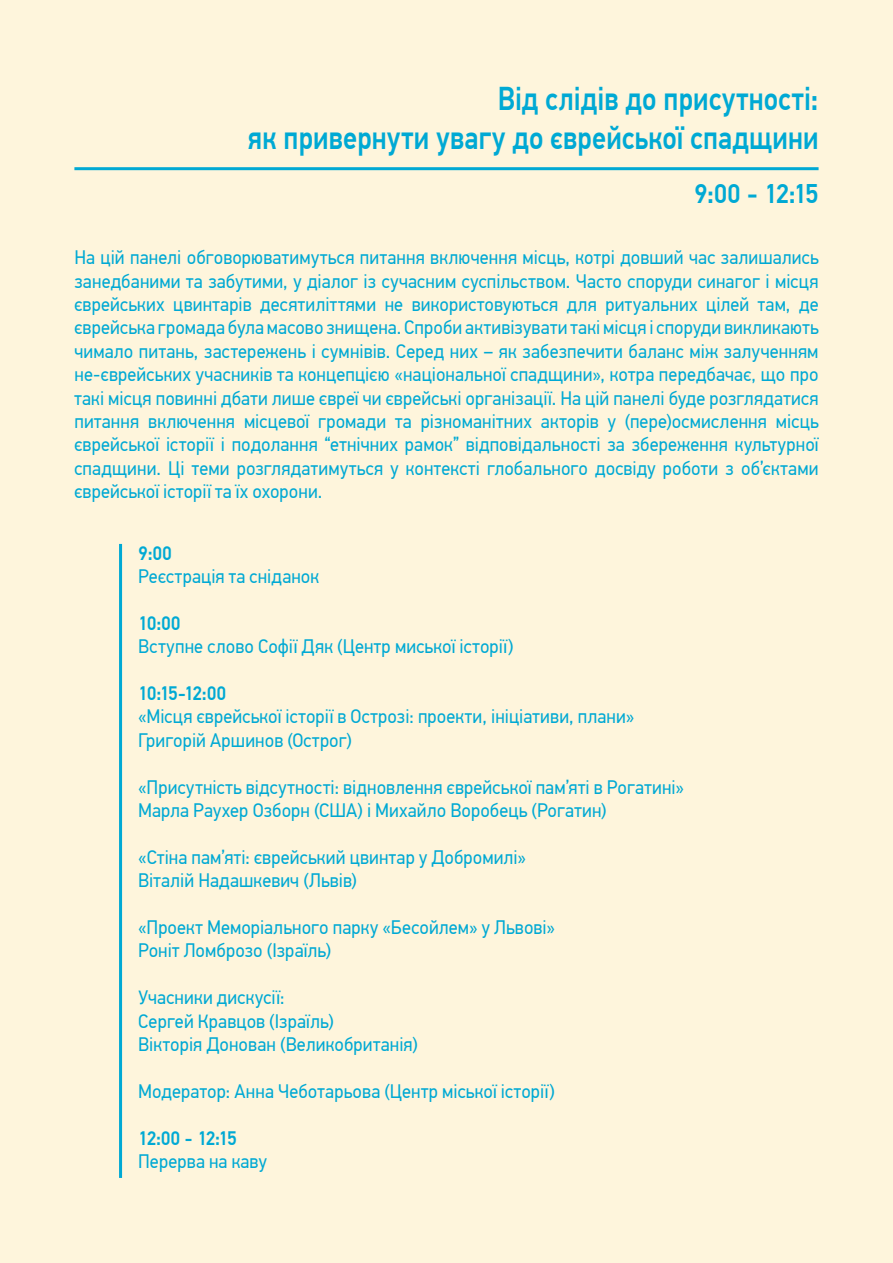
<style>
.page{position:relative;width:893px;height:1263px;background:#fef5dc}
.page>*{position:absolute;margin:0;border:0;box-sizing:border-box;transform-origin:0 0}
.Fließtext_en{font:500 33px "PF Din Text Pro";letter-spacing:.005em;color:#00a9d4;scale:.85 1}
.Fließtext_en-2{font:500 27px "PF Din Text Pro";color:#00a9d4;scale:.95 1}
.Fließtext_en-3{font:19.5px/23.4px "PF Din Text Pro";letter-spacing:.005em;color:#00a9d4;text-align:justify;scale:.95 1}
.Fließtext_en-4{font:500 19.5px "PF Din Text Pro";letter-spacing:-.06em;color:#00a9d4;scale:.95 1}
</style>
<div class="page">
<hr style="left:119px;top:544px;width:3px;height:634px;background:#00a9d4">
<hr style="left:74px;top:167px;width:745px;height:3px;background:#00a9d4">
<p class="Fließtext_en" style="left:498px;top:79px;width:379px">Від слідів до присутності:</p>
<p class="Fließtext_en" style="left:248px;top:118px;width:673px">як привернути увагу до єврейської спадщини</p>
<p class="Fließtext_en-2" style="left:694px;top:177px;width:132px">9:00 - 12:15</p>
<p class="Fließtext_en-3" style="left:74px;top:246px;width:785px">На цій панелі обговорюватимуться питання включення місць, котрі довший час залишались занедбаними та забутими, у діалог із сучасним суспільством. Часто споруди синагог і місця єврейських цвинтарів десятиліттями не використовуються для ритуальних цілей там, де єврейська громада була масово знищена. Спроби активізувати такі місця і споруди викликають чимало питань, застережень і сумнівів. Серед них – як забезпечити баланс між залученням не-єврейських учасників та концепцією «національної спадщини», котра передбачає, що про такі місця повинні дбати лише євреї чи єврейські організації. На цій панелі буде розглядатися питання включення місцевої громади та різноманітних акторів у (пере)осмислення місць єврейської історії і подолання “етнічних рамок” відповідальності за збереження культурної спадщини. Ці теми розглядатимуться у контексті глобального досвіду роботи з об’єктами єврейської історії та їх охорони.</p>
<p class="Fließtext_en-4" style="left:138px;top:541px;width:37px">9:00</p>
<p class="Fließtext_en-3" style="left:138px;top:565px;width:192px">Реєстрація та сніданок</p>
<p class="Fließtext_en-4" style="left:138px;top:611px;width:46px">10:00</p>
<p class="Fließtext_en-3" style="left:138px;top:635px;width:397px">Вступне слово Софії Дяк (Центр миської історії)</p>
<p class="Fließtext_en-4" style="left:138px;top:682px;width:94px">10:15-12:00</p>
<p class="Fließtext_en-3" style="left:138px;top:705px;width:524px">«Місця єврейської історії в Острозі: проекти, ініціативи, плани»</p>
<p class="Fließtext_en-3" style="left:138px;top:728px;width:226px">Григорій Аршинов (Острог)</p>
<p class="Fließtext_en-3" style="left:138px;top:775px;width:576px">«Присутність відсутності: відновлення єврейської пам’яті в Рогатині»</p>
<p class="Fließtext_en-3" style="left:138px;top:799px;width:495px">Марла Раухер Озборн (США) і Михайло Воробець (Рогатин)</p>
<p class="Fließtext_en-3" style="left:138px;top:845px;width:410px">«Стіна пам’яті: єврейський цвинтар у Добромилі»</p>
<p class="Fließtext_en-3" style="left:138px;top:869px;width:232px">Віталій Надашкевич (Львів)</p>
<p class="Fließtext_en-3" style="left:138px;top:916px;width:440px">«Проект Меморіального парку «Бесойлем» у Львові»</p>
<p class="Fließtext_en-3" style="left:138px;top:939px;width:205px">Роніт Ломброзо (Ізраїль)</p>
<p class="Fließtext_en-3" style="left:138px;top:986px;width:156px">Учасники дискусії:</p>
<p class="Fließtext_en-3" style="left:138px;top:1009px;width:207px">Сергей Кравцов (Ізраїль)</p>
<p class="Fließtext_en-3" style="left:138px;top:1033px;width:296px">Вікторія Донован (Великобританія)</p>
<p class="Fließtext_en-3" style="left:138px;top:1079px;width:440px">Модератор: Анна Чеботарьова (Центр міської історії)</p>
<p class="Fließtext_en-4" style="left:138px;top:1126px;width:105px">12:00 - 12:15</p>
<p class="Fließtext_en-3" style="left:138px;top:1150px;width:137px">Перерва на каву</p>
</div>
